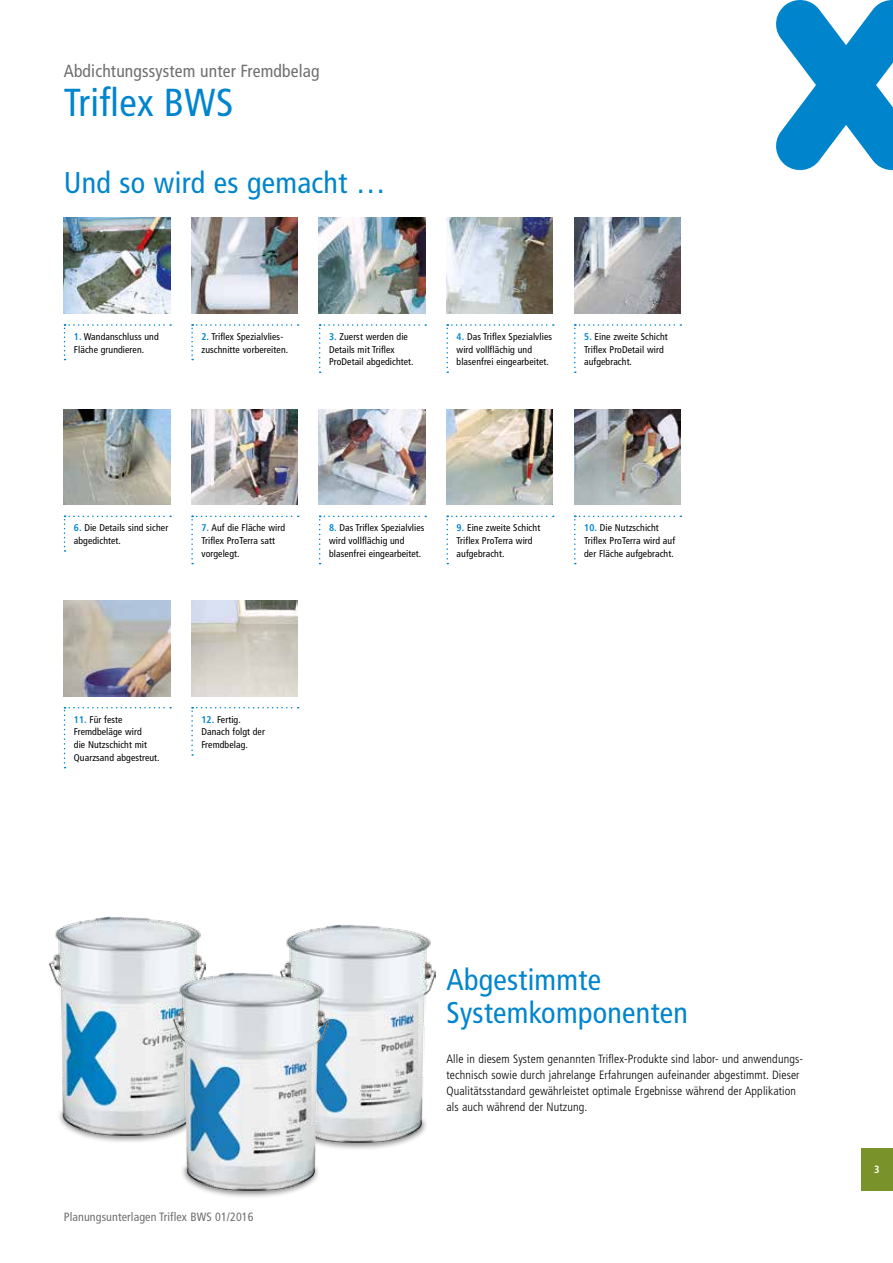
<style>
.page{position:relative;width:893px;height:1263px;background:#fff}
.page>*{position:absolute;margin:0;border:0;box-sizing:border-box;transform-origin:0 0}
.t1{font:condensed 39px "Frutiger LT Pro";letter-spacing:.01em;color:#0085cd}
.t2{font:condensed 30px/33px "Frutiger LT Pro";letter-spacing:.01em;color:#0085cd}
.t3{font:condensed 17.55px "Frutiger LT Pro";letter-spacing:.01em;color:#6f6f6e}
.t4{font:300 condensed 12px/15.9px "Frutiger LT Pro";letter-spacing:.01em;color:#000}
.t5{font:condensed 12px "Frutiger LT Pro";letter-spacing:.01em;color:#6f6f6e}
.t6{font:700 condensed 10.5px "Frutiger LT Pro";color:#fff}
.t7{font:condensed 9.75px/12.8px "Frutiger LT Pro";letter-spacing:.01em;color:#000}
.s1{font-weight:700;color:#0085cd}
</style>
<div class="page">
<div style="left:861px;top:1148px;width:32px;height:43px;background:#799229"></div>
<svg style="left:776px;top:0;width:117px;height:170px"></svg>
<img style="left:64px;top:218px;width:106px;height:96px">
<img style="left:191px;top:218px;width:107px;height:96px">
<img style="left:319px;top:218px;width:106px;height:96px">
<img style="left:574px;top:218px;width:106px;height:96px">
<img style="left:64px;top:409px;width:106px;height:96px">
<img style="left:191px;top:409px;width:107px;height:96px">
<img style="left:319px;top:409px;width:106px;height:96px">
<img style="left:446px;top:409px;width:107px;height:96px">
<img style="left:446px;top:218px;width:107px;height:96px">
<svg style="left:64px;top:324px;width:107px;height:36px"></svg>
<svg style="left:191px;top:324px;width:108px;height:36px"></svg>
<svg style="left:319px;top:324px;width:107px;height:49px"></svg>
<svg style="left:446px;top:324px;width:108px;height:49px"></svg>
<svg style="left:319px;top:516px;width:107px;height:48px"></svg>
<svg style="left:574px;top:324px;width:107px;height:49px"></svg>
<svg style="left:446px;top:516px;width:108px;height:48px"></svg>
<svg style="left:574px;top:516px;width:107px;height:48px"></svg>
<svg style="left:191px;top:516px;width:108px;height:48px"></svg>
<svg style="left:64px;top:707px;width:107px;height:61px"></svg>
<svg style="left:191px;top:707px;width:108px;height:49px"></svg>
<svg style="left:64px;top:516px;width:107px;height:36px"></svg>
<img style="left:574px;top:409px;width:106px;height:96px">
<img style="left:191px;top:601px;width:107px;height:95px">
<img style="left:64px;top:601px;width:106px;height:95px">
<div style="left:287px;top:1115px;width:141px;height:36px;background:#000;opacity:.5"></div>
<img style="left:280px;top:924px;width:156px;height:219px">
<div style="left:57px;top:1106px;width:141px;height:38px;background:#000;opacity:.5"></div>
<img style="left:50px;top:917px;width:155px;height:218px">
<div style="left:180px;top:1162px;width:141px;height:38px;background:#000;opacity:.5"></div>
<img style="left:173px;top:972px;width:155px;height:219px">
<h3 class="t3" style="left:64px;top:61px;width:257px">Abdichtungssystem unter Fremdbelag</h3>
<h1 class="t1" style="left:64px;top:80px;width:171px">Triflex BWS</h1>
<h2 class="t2" style="left:64px;top:166px;width:323px">Und so wird es gemacht …</h2>
<p class="t7" style="left:74px;top:330px;width:86px"><span class="s1">1.</span> Wandanschluss und<br>Fläche grundieren.</p>
<p class="t7" style="left:201px;top:330px;width:88px"><span class="s1">2.</span> Triflex Spezialvlies&shy;zuschnitte vorbereiten.</p>
<p class="t7" style="left:329px;top:330px;width:86px"><span class="s1">3.</span> Zuerst werden die<br>Details mit Triflex<br>ProDetail abgedichtet.</p>
<p class="t7" style="left:457px;top:330px;width:97px"><span class="s1">4.</span> Das Triflex Spezialvlies wird vollflächig und blasenfrei eingearbeitet.</p>
<p class="t7" style="left:584px;top:330px;width:85px"><span class="s1">5.</span> Eine zweite Schicht<br>Triflex ProDetail wird aufgebracht.</p>
<p class="t7" style="left:74px;top:522px;width:96px"><span class="s1">6.</span> Die Details sind sicher abgedichtet.</p>
<p class="t7" style="left:201px;top:522px;width:85px"><span class="s1">7.</span> Auf die Fläche wird<br>Triflex ProTerra satt vorgelegt.</p>
<p class="t7" style="left:329px;top:522px;width:97px"><span class="s1">8.</span> Das Triflex Spezialvlies wird vollflächig und blasenfrei eingearbeitet.</p>
<p class="t7" style="left:457px;top:522px;width:85px"><span class="s1">9.</span> Eine zweite Schicht<br>Triflex ProTerra wird aufgebracht.</p>
<p class="t7" style="left:584px;top:522px;width:92px"><span class="s1">10.</span> Die Nutzschicht<br>Triflex ProTerra wird auf der Fläche aufgebracht.</p>
<p class="t7" style="left:74px;top:713px;width:87px"><span class="s1">11.</span> Für feste<br>Fremdbeläge wird<br>die Nutzschicht mit<br>Quarzsand abgestreut.</p>
<p class="t7" style="left:201px;top:713px;width:65px"><span class="s1">12.</span> Fertig.<br>Danach folgt der<br>Fremdbelag.</p>
<p class="t5" style="left:64px;top:1210px;width:191px">Planungsunterlagen Triflex BWS 01/2016</p>
<h2 class="t2" style="left:446px;top:963px;width:243px">Abgestimmte<br>Systemkomponenten</h2>
<p class="t4" style="left:446px;top:1051px;width:357px">Alle in diesem System genannten Triflex-Produkte sind labor- und anwendungs&shy;technisch sowie durch jahrelange Erfahrungen aufeinander abgestimmt. Dieser Qualitätsstandard gewährleistet optimale Ergebnisse während der Applikation als auch während der Nutzung.</p>
<p class="t6" style="left:874px;top:1163px;width:7px">3</p>
</div>
